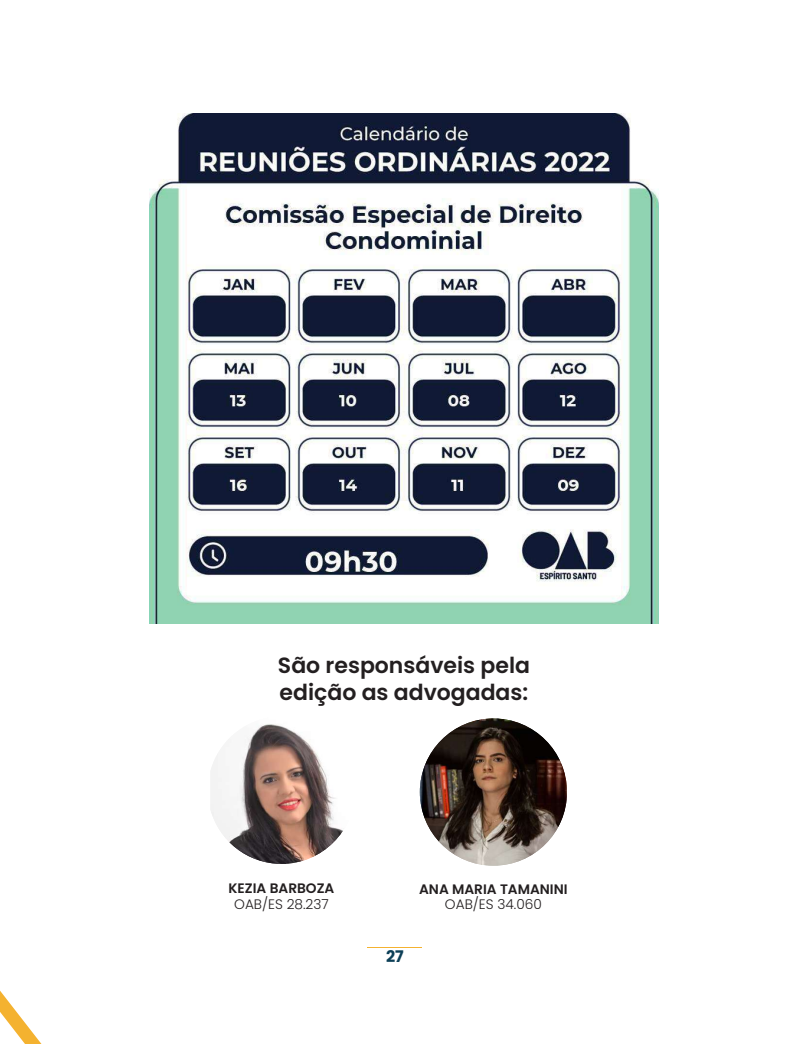
<style>
.page{position:relative;width:808px;height:1044px;background:#fff}
.page>*{position:absolute;margin:0;border:0;box-sizing:border-box;transform-origin:0 0}
.t1{font:600 22px/26.4px "Poppins";color:#231f20}
.t2{font:700 16px "Poppins";color:#0c3f57}
.t3{font:600 13.7px "Poppins";color:#231f20}
.t4{font:300 13.7px "Poppins";color:#231f20}
</style>
<div class="page">
<svg style="left:0;top:990px;width:41px;height:53px"></svg>
<img style="left:149px;top:114px;width:510px;height:509px">
<img style="left:420px;top:718px;width:147px;height:147px;border-radius:74px">
<img style="left:210px;top:724px;width:133px;height:139px">
<hr style="left:368px;top:947px;width:54px;height:1px;background:#f4b230">
<p class="t1" style="left:278px;top:652px;width:254px">São responsáveis pela edição as advogadas:</p>
<p class="t3" style="left:228px;top:880px;width:107px">KEZIA BARBOZA</p>
<p class="t4" style="left:234px;top:895px;width:96px">OAB/ES 28.237</p>
<p class="t2" style="left:386px;top:947px;width:19px">27</p>
<p class="t3" style="left:419px;top:880px;width:150px">ANA MARIA TAMANINI</p>
<p class="t4" style="left:445px;top:896px;width:98px">OAB/ES 34.060</p>
</div>
